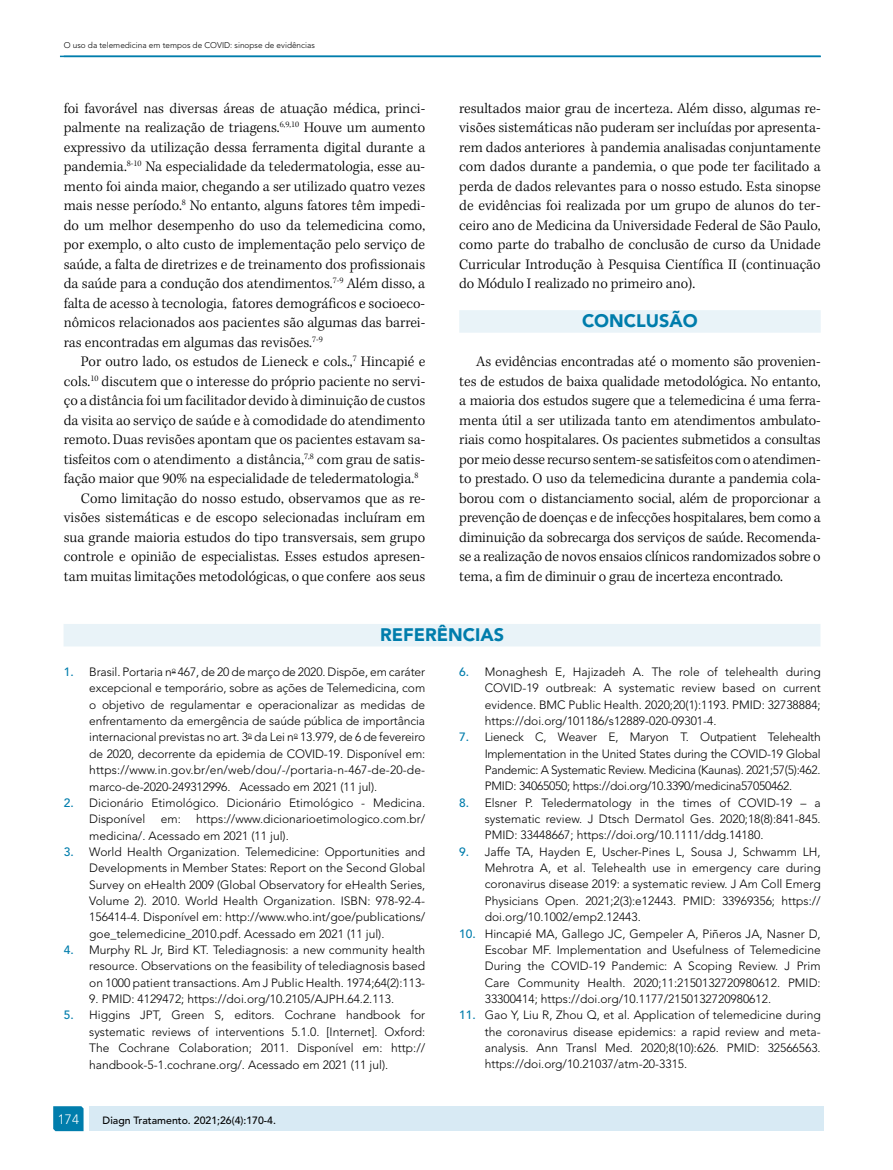
<style>
.page{position:relative;width:893px;height:1170px;background:#fff}
.page>*{position:absolute;margin:0;border:0;box-sizing:border-box;transform-origin:0 0}
.t1{font:900 18px "Avenir LT Std";color:#007dac}
.t2{font:300 15px/19.5px "Kepler Std";color:#000;text-align:justify}
.t3{font:300 13.5px "Avenir LT Std";color:#fff}
.t4{font:300 12px/16.4px "Avenir LT Std";color:#000;text-align:justify}
.t5{font:500 10.5px "Avenir LT Std";color:#000}
.t6{font:300 8.25px "Avenir LT Std";color:#000}
.s1{font-weight:500;color:#007dac}
</style>
<div class="page">
<div style="left:459px;top:310px;width:362px;height:22px;background:#e9f3f8"></div>
<div style="left:64px;top:624px;width:756px;height:22px;background:#e9f3f8"></div>
<hr style="left:60px;top:56px;width:761px;height:1px;background:#007dac">
<svg style="left:53px;top:1106px;width:31px;height:24px"></svg>
<div style="left:89px;top:1106px;width:735px;height:24px;background:#d8eaf4"></div>
<p class="t6" style="left:64px;top:40px;width:253px">O uso da telemedicina em tempos de COVID: sinopse de evidências</p>
<p class="t2" style="left:64px;top:99px;width:363px">foi favorável nas diversas áreas de atuação médica, princi&shy;palmente na realização de triagens.<sup>6,9,10</sup> Houve um aumento expressivo da utilização dessa ferramenta digital durante a pandemia.<sup>8-10</sup> Na especialidade da teledermatologia, esse au&shy;mento foi ainda maior, chegando a ser utilizado quatro vezes mais nesse período.<sup>8</sup> No entanto, alguns fatores têm impedi&shy;do um melhor desempenho do uso da telemedicina como, por exemplo, o alto custo de implementação pelo serviço de saúde, a falta de diretrizes e de treinamento dos profissionais da saúde para a condução dos atendimentos.<sup>7-9</sup> Além disso, a falta de acesso à tecnologia, fatores demográficos e socioeco&shy;nômicos relacionados aos pacientes são algumas das barrei&shy;ras encontradas em algumas das revisões.<sup>7-9</sup></p>
<p class="t2" style="left:81px;top:352px;width:346px">Por outro lado, os estudos de Lieneck e cols.,<sup>7</sup> Hincapié e</p>
<p class="t2" style="left:64px;top:372px;width:363px">cols.<sup>10</sup> discutem que o interesse do próprio paciente no servi-</p>
<p class="t2" style="left:64px;top:391px;width:363px">ço a distância foi um facilitador devido à diminuição de custos</p>
<p class="t2" style="left:64px;top:411px;width:363px">da visita ao serviço de saúde e à comodidade do atendimento</p>
<p class="t2" style="left:64px;top:430px;width:363px">remoto. Duas revisões apontam que os pacientes estavam sa-</p>
<p class="t2" style="left:64px;top:450px;width:363px">tisfeitos com o atendimento a distância,<sup>7,8</sup> com grau de satis-</p>
<p class="t2" style="left:64px;top:469px;width:356px">fação maior que 90% na especialidade de teledermatologia.<sup>8</sup></p>
<p class="t2" style="left:81px;top:489px;width:346px">Como limitação do nosso estudo, observamos que as re-</p>
<p class="t2" style="left:64px;top:508px;width:363px">visões sistemáticas e de escopo selecionadas incluíram em</p>
<p class="t2" style="left:64px;top:528px;width:363px">sua grande maioria estudos do tipo transversais, sem grupo</p>
<p class="t2" style="left:64px;top:547px;width:363px">controle e opinião de especialistas. Esses estudos apresen-</p>
<p class="t2" style="left:64px;top:567px;width:363px">tam muitas limitações metodológicas, o que confere aos seus</p>
<p class="t2" style="left:459px;top:99px;width:363px">resultados maior grau de incerteza. Além disso, algumas re&shy;visões sistemáticas não puderam ser incluídas por apresenta&shy;rem dados anteriores à pandemia analisadas conjuntamente com dados durante a pandemia, o que pode ter facilitado a perda de dados relevantes para o nosso estudo. Esta sinopse de evidências foi realizada por um grupo de alunos do ter&shy;ceiro ano de Medicina da Universidade Federal de São Paulo, como parte do trabalho de conclusão de curso da Unidade Curricular Introdução à Pesquisa Científica II (continuação do Módulo I realizado no primeiro ano).</p>
<h1 class="t1" style="left:582px;top:310px;width:117px">CONCLUSÃO</h1>
<p class="t2" style="left:459px;top:352px;width:363px;text-indent:17px">As evidências encontradas até o momento são provenien&shy;tes de estudos de baixa qualidade metodológica. No entanto, a maioria dos estudos sugere que a telemedicina é uma ferra&shy;menta útil a ser utilizada tanto em atendimentos ambulato&shy;riais como hospitalares. Os pacientes submetidos a consultas por meio desse recurso sentem-se satisfeitos com o atendimen&shy;to prestado. O uso da telemedicina durante a pandemia cola&shy;borou com o distanciamento social, além de proporcionar a prevenção de doenças e de infecções hospitalares, bem como a diminuição da sobrecarga dos serviços de saúde. Recomenda&shy;se a realização de novos ensaios clínicos randomizados sobre o tema, a fim de diminuir o grau de incerteza encontrado.</p>
<h1 class="t1" style="left:380px;top:623px;width:126px">REFERÊNCIAS</h1>
<p class="t4" style="left:89px;top:663px;width:337px;text-indent:-26px"><span class="s1">1.</span> Brasil. Portaria n<sup>o</sup> 467, de 20 de março de 2020. Dispõe, em caráter excepcional e temporário, sobre as ações de Telemedicina, com o objetivo de regulamentar e operacionalizar as medidas de enfrentamento da emergência de saúde pública de importância internacional previstas no art. 3<sup>o</sup> da Lei n<sup>o</sup> 13.979, de 6 de fevereiro de 2020, decorrente da epidemia de COVID-19. Disponível em: https://www.in.gov.br/en/web/dou/-/portaria-n-467-de-20-de&shy;marco-de-2020-249312996. Acessado em 2021 (11 jul).</p>
<p class="t4" style="left:89px;top:794px;width:337px;text-indent:-26px"><span class="s1">2.</span> Dicionário Etimológico. Dicionário Etimológico - Medicina.<br>Disponível</p>
<p class="t4" style="left:485px;top:663px;width:337px;text-indent:-26px"><span class="s1">6.</span> Monaghesh E, Hajizadeh A. The role of telehealth during COVID-19 outbreak: A systematic review based on current evidence. BMC Public Health. 2020;20(1):1193. PMID: 32738884; https://doi.org/101186/s12889-020-09301-4.</p>
<p class="t4" style="left:485px;top:729px;width:337px;text-indent:-26px"><span class="s1">7.</span> Lieneck C, Weaver E, Maryon T. Outpatient Telehealth Implementation in the United States during the COVID-19 Global Pandemic: A Systematic Review. Medicina (Kaunas). 2021;57(5):462.<br>PMID: 34065050; https://doi.org/10.3390/medicina57050462.</p>
<p class="t4" style="left:485px;top:794px;width:337px;text-indent:-26px"><span class="s1">8.</span> Elsner P. Teledermatology in the times of COVID-19 – a systematic review. J Dtsch Dermatol Ges. 2020;18(8):841-845.<br>PMID: 33448667; https://doi.org/10.1111/ddg.14180.</p>
<p class="t4" style="left:485px;top:843px;width:337px;text-indent:-26px"><span class="s1">9.</span> Jaffe TA, Hayden E, Uscher-Pines L, Sousa J, Schwamm LH, Mehrotra A, et al. Telehealth use in emergency care during coronavirus disease 2019: a systematic review. J Am Coll Emerg Physicians Open. 2021;2(3):e12443. PMID: 33969356; https:// doi.org/10.1002/emp2.12443.</p>
<p class="t4" style="left:485px;top:925px;width:337px;text-indent:-26px"><span class="s1">10.</span> Hincapié MA, Gallego JC, Gempeler A, Piñeros JA, Nasner D, Escobar MF. Implementation and Usefulness of Telemedicine During the COVID-19 Pandemic: A Scoping Review. J Prim Care Community Health. 2020;11:2150132720980612. PMID:<br>33300414; https://doi.org/10.1177/2150132720980612.</p>
<p class="t4" style="left:485px;top:1006px;width:337px;text-indent:-26px"><span class="s1">11.</span> Gao Y, Liu R, Zhou Q, et al. Application of telemedicine during the coronavirus disease epidemics: a rapid review and meta&shy;analysis. Ann Transl Med. 2020;8(10):626. PMID: 32566563. https://doi.org/10.21037/atm-20-3315.</p>
<p class="t4" style="left:89px;top:810px;width:337px;text-indent:107px">https://www.dicionarioetimologico.com.br/ medicina/. Acessado em 2021 (11 jul).</p>
<p class="t4" style="left:89px;top:843px;width:337px;text-indent:-26px"><span class="s1">3.</span> World Health Organization. Telemedicine: Opportunities and Developments in Member States: Report on the Second Global Survey on eHealth 2009 (Global Observatory for eHealth Series, Volume 2). 2010. World Health Organization. ISBN: 978-92-4- 156414-4. Disponível em: http://www.who.int/goe/publications/ goe_telemedicine_2010.pdf. Acessado em 2021 (11 jul).</p>
<p class="t4" style="left:89px;top:941px;width:337px;text-indent:-26px"><span class="s1">4.</span> Murphy RL Jr, Bird KT. Telediagnosis: a new community health resource. Observations on the feasibility of telediagnosis based on 1000 patient transactions. Am J Public Health. 1974;64(2):113-</p>
<p class="t4" style="left:89px;top:990px;width:306px">9. PMID: 4129472; https://doi.org/10.2105/AJPH.64.2.113.</p>
<p class="t4" style="left:89px;top:1007px;width:337px;text-indent:-26px"><span class="s1">5.</span> Higgins JPT, Green S, editors. Cochrane handbook for systematic reviews of interventions 5.1.0. [Internet]. Oxford:<br>The Cochrane Colaboration; 2011. Disponível em: http:// handbook-5-1.cochrane.org/. Acessado em 2021 (11 jul).</p>
<p class="t4" style="left:161px;top:810px;width:22px">em:</p>
<p class="t3" style="left:58px;top:1111px;width:23px">174</p>
<p class="t5" style="left:103px;top:1114px;width:175px">Diagn Tratamento. 2021;26(4):170-4.</p>
</div>
